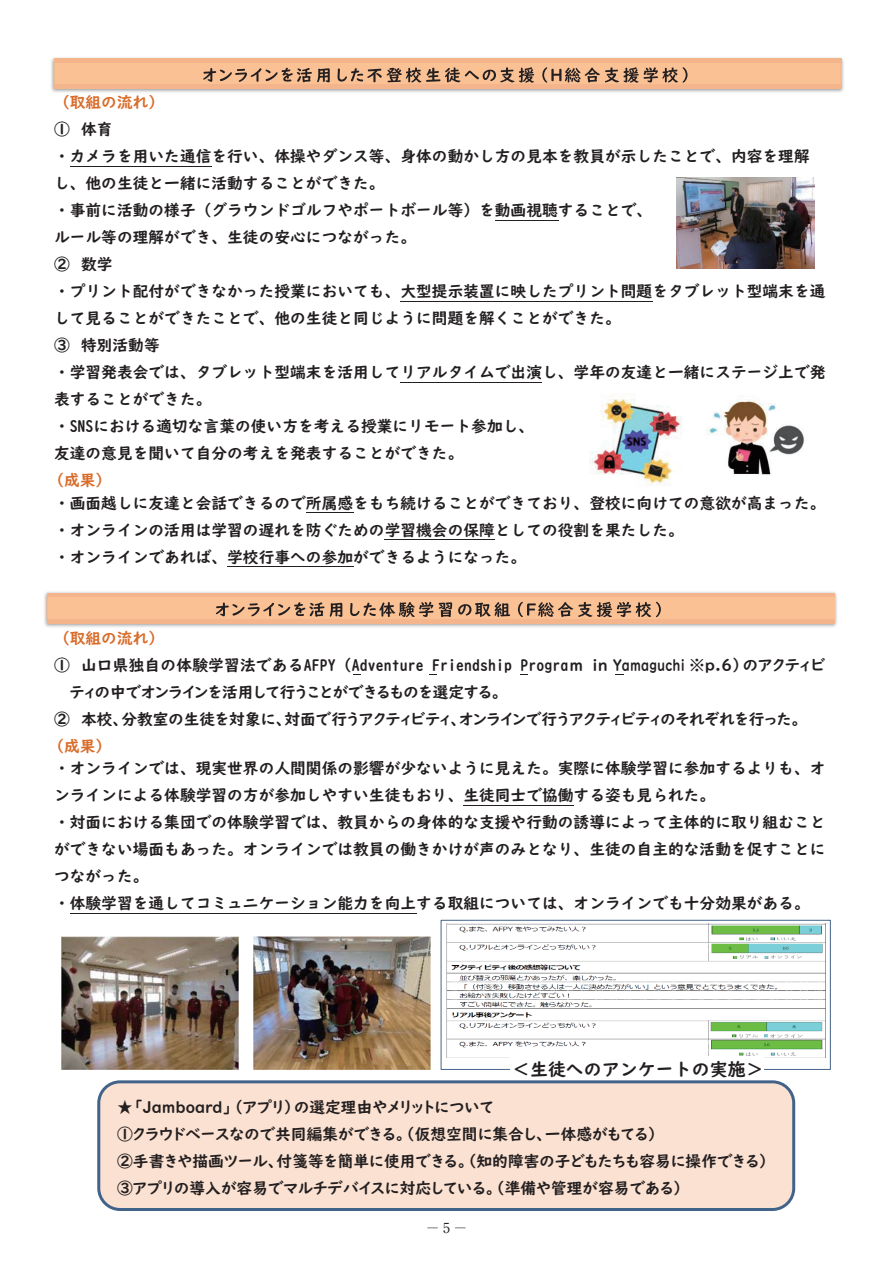
<style>
.page{position:relative;width:893px;height:1263px;background:#fff}
.page>*{position:absolute;margin:0;border:0;box-sizing:border-box;transform-origin:0 0}
.t1{font:18px "UD Digi Kyokasho N B";color:#231f20}
.t2{font:15.75px/27px "UD Digi Kyokasho N B";color:#231f20}
.t3{font:15.75px/27px "UD Digi Kyokasho NK B";color:#231f20}
.t4{font:15.75px "UD Digi Kyokasho N B";color:#d96c2b}
.t5{font:15.75px "UD Digi Kyokasho NK B";color:#d96c2b}
.t6{font:13.8px "Koz Min Pr 6 N";color:#231f20}
.s1{color:#d96c2b}
.s2{font-family:"UD Digi Kyokasho NK B"}
.s3{font-family:"UD Digi Kyokasho N B"}
.s4{font-family:"Ryumin Pro"}
</style>
<div class="page">
<hr style="left:70px;top:166px;width:142px;height:1px;background:#231f20">
<hr style="left:495px;top:220px;width:63px;height:1px;background:#231f20">
<hr style="left:401px;top:301px;width:252px;height:1px;background:#231f20">
<hr style="left:401px;top:382px;width:141px;height:1px;background:#231f20">
<hr style="left:306px;top:512px;width:47px;height:1px;background:#231f20">
<hr style="left:385px;top:539px;width:110px;height:1px;background:#231f20">
<hr style="left:227px;top:566px;width:126px;height:1px;background:#231f20">
<hr style="left:464px;top:805px;width:110px;height:1px;background:#231f20">
<hr style="left:70px;top:913px;width:346px;height:1px;background:#231f20">
<div style="left:441px;top:920px;width:390px;height:150px;border:1px solid #426389"></div>
<img style="left:51px;top:57px;width:793px;height:36px">
<div style="left:54px;top:58px;width:787px;height:31px;background:#f4b58d"></div>
<div style="left:54px;top:64px;width:788px;height:19px;background:#fac195"></div>
<svg style="left:203px;top:67px;width:484px;height:16px"></svg>
<img style="left:44px;top:591px;width:793px;height:36px">
<div style="left:47px;top:593px;width:788px;height:30px;background:#f4b58d"></div>
<div style="left:48px;top:598px;width:787px;height:20px;background:#fac195"></div>
<svg style="left:216px;top:602px;width:445px;height:15px"></svg>
<img style="left:676px;top:178px;width:138px;height:91px">
<img style="left:589px;top:393px;width:93px;height:93px">
<img style="left:706px;top:399px;width:98px;height:76px">
<img style="left:254px;top:937px;width:176px;height:132px">
<img style="left:62px;top:936px;width:177px;height:133px">
<img style="left:447px;top:924px;width:379px;height:134px">
<div style="left:99px;top:1082px;width:695px;height:127px;background:#fbe1d1;border-radius:21px"></div>
<div style="left:97px;top:1080px;width:698px;height:131px;border:3px solid #426389;border-radius:21px"></div>
<div style="left:511px;top:1056px;width:253px;height:22px;background:#fff"></div>
<p class="t4" style="left:54px;top:93px;width:112px">（取組の流れ）</p>
<p class="t2" style="left:54px;top:116px;width:773px">① 体育<br>・カメラを用いた通信を行い、体操やダンス等、身体の動かし方の見本を教員が示したことで、内容を理解し、他の生徒と一緒に活動することができた。<br>・事前に活動の様子（グラウンドゴルフやポートボール等）を動画視聴することで、<br>ルール等の理解ができ、生徒の安心につながった。<br>② 数学<br>・プリント配付ができなかった授業においても、大型提示装置に映したプリント問題をタブレット型端末を通して見ることができたことで、他の生徒と同じように問題を解くことができた。<br>③ 特別活動等<br>・学習発表会では、タブレット型端末を活用してリアルタイムで出演し、学年の友達と一緒にステージ上で発表することができた。<br>・SNSにおける適切な言葉の使い方を考える授業にリモート参加し、<br>友達の意見を聞いて自分の考えを発表することができた。</p>
<p class="t5" style="left:54px;top:471px;width:53px">（成果）</p>
<p class="t2" style="left:54px;top:489px;width:773px">・画面越しに友達と会話できるので所属感をもち続けることができており、登校に向けての意欲が高まった。・オンラインの活用は学習の遅れを防ぐための学習機会の保障としての役割を果たした。<br>・オンラインであれば、学校行事への参加ができるようになった。</p>
<p class="t2" style="left:54px;top:624px;width:773px"><span class="s1">（取組の流れ）<br></span>① 山口県独自の体験学習法であるAFPY（Adventure Friendship Prograｍ <span class="s2">ｉｎ Ｙａｍａｇｕｃｈｉ ※ｐ.６）のアクティビ</span></p>
<p class="t3" style="left:54px;top:678px;width:748px;text-indent:16px">ティの中でオンラインを活用して行うことができるものを選定する。<br><span class="s3">②</span> 本校、分教室の生徒を対象に、対面で行うアクティビティ、オンラインで行うアクティビティのそれぞれを行った。<span class="s1">（成果）</span></p>
<p class="t2" style="left:54px;top:755px;width:773px">・オンラインでは、現実世界の人間関係の影響が少ないように見えた。実際に体験学習に参加するよりも、オンラインによる体験学習の方が参加しやすい生徒もおり、生徒同士で協働する姿も見られた。<br>・対面における集団での体験学習では、教員からの身体的な支援や行動の誘導によって主体的に取り組むことができない場面もあった。オンラインでは教員の働きかけが声のみとなり、生徒の自主的な活動を促すことにつながった。<br>・体験学習を通してコミュニケーション能力を向上する取組については、オンラインでも十分効果がある。</p>
<p class="t1" style="left:512px;top:1058px;width:253px">＜生徒へのアンケートの実施＞</p>
<p class="t3" style="left:117px;top:1094px;width:653px">★「Ｊａｍｂｏａｒｄ」（アプリ）の選定理由やメリットについて<br>①クラウドベースなので共同編集ができる。（仮想空間に集合し、一体感がもてる）<br>②手書きや描画ツール、付箋等を簡単に使用できる。（知的障害の子どもたちも容易に操作できる）③アプリの導入が容易でマルチデバイスに対応している。（準備や管理が容易である）</p>
<p class="t6" style="left:426px;top:1220px;width:43px">−<span class="s4">5</span>−</p>
</div>
